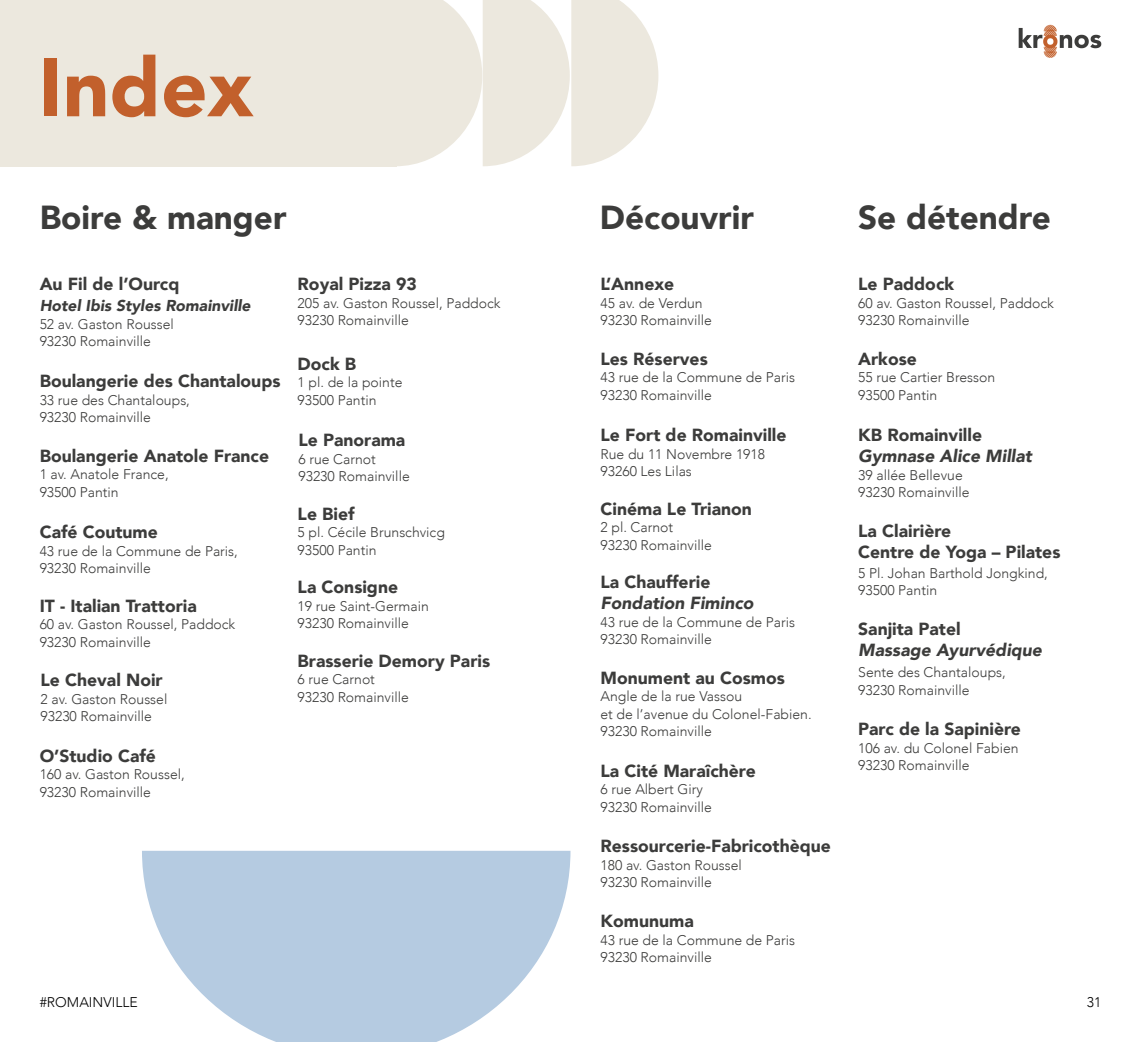
<style>
.page{position:relative;width:1141px;height:1042px;background:#fff}
.page>*{position:absolute;margin:0;border:0;box-sizing:border-box;transform-origin:0 0}
.t1{font:900 81.55px "Avenir";color:#c2602c}
.t2{font:900 33.25px "Avenir";color:#3c3c3b}
.t3{font:900 17.5px/21px "Avenir";color:#3c3c3b}
.t4{font:italic 900 17.5px "Avenir";color:#3c3c3b}
.t5{font:italic 900 15.75px "Avenir";color:#3c3c3b}
.t6{font:300 14px/17.5px "Avenir";color:#3c3c3b}
.t7{font:300 14px "Avenir";color:#000}
</style>
<div class="page">
<svg style="left:142px;top:851px;width:428px;height:191px;fill:#b5cbe1"></svg>
<svg style="left:397px;top:0;width:261px;height:166px"></svg>
<div style="left:0;top:0;width:397px;height:166px;background:#ece8de"></div>
<svg style="left:1019px;top:25px;width:82px;height:33px"></svg>
<h1 class="t1" style="left:39px;top:18px;width:216px">Index</h1>
<h2 class="t2" style="left:40px;top:189px;width:248px">Boire &amp; manger</h2>
<p class="t3" style="left:40px;top:273px;width:141px">Au Fil de l’Ourcq</p>
<p class="t5" style="left:40px;top:293px;width:212px">Hotel Ibis Styles Romainville</p>
<p class="t6" style="left:40px;top:315px;width:136px">52 av. Gaston Roussel<br>93230 Romainville</p>
<p class="t3" style="left:40px;top:370px;width:242px">Boulangerie des Chantaloups</p>
<p class="t6" style="left:40px;top:391px;width:152px">33 rue des Chantaloups,<br>93230 Romainville</p>
<p class="t3" style="left:40px;top:445px;width:231px">Boulangerie Anatole France</p>
<p class="t6" style="left:40px;top:466px;width:130px">1 av. Anatole France,<br>93500 Pantin</p>
<p class="t3" style="left:40px;top:521px;width:120px">Café Coutume</p>
<p class="t6" style="left:40px;top:542px;width:200px">43 rue de la Commune de Paris,<br>93230 Romainville</p>
<p class="t3" style="left:40px;top:594px;width:159px">IT - Italian Trattoria</p>
<p class="t6" style="left:40px;top:615px;width:197px">60 av. Gaston Roussel, Paddock<br>93230 Romainville</p>
<p class="t3" style="left:41px;top:669px;width:124px">Le Cheval Noir</p>
<p class="t6" style="left:41px;top:690px;width:128px">2 av. Gaston Roussel<br>93230 Romainville</p>
<p class="t3" style="left:40px;top:744px;width:118px">O’Studio Café</p>
<p class="t6" style="left:40px;top:765px;width:147px">160 av. Gaston Roussel,<br>93230 Romainville</p>
<p class="t3" style="left:298px;top:273px;width:121px">Royal Pizza 93</p>
<p class="t6" style="left:298px;top:294px;width:204px">205 av. Gaston Roussel, Paddock<br>93230 Romainville</p>
<p class="t3" style="left:298px;top:353px;width:60px">Dock B</p>
<p class="t6" style="left:298px;top:374px;width:106px">1 pl. de la pointe<br>93500 Pantin</p>
<p class="t3" style="left:298px;top:429px;width:108px">Le Panorama</p>
<p class="t6" style="left:298px;top:450px;width:113px">6 rue Carnot<br>93230 Romainville</p>
<p class="t3" style="left:298px;top:503px;width:59px">Le Bief</p>
<p class="t6" style="left:298px;top:524px;width:149px">5 pl. Cécile Brunschvicg<br>93500 Pantin</p>
<p class="t3" style="left:298px;top:576px;width:102px">La Consigne</p>
<p class="t6" style="left:298px;top:597px;width:133px">19 rue Saint-Germain<br>93230 Romainville</p>
<p class="t3" style="left:298px;top:650px;width:194px">Brasserie Demory Paris</p>
<p class="t6" style="left:298px;top:671px;width:113px">6 rue Carnot<br>93230 Romainville</p>
<h2 class="t2" style="left:600px;top:189px;width:155px">Découvrir</h2>
<p class="t3" style="left:601px;top:273px;width:75px">L’Annexe</p>
<p class="t6" style="left:601px;top:294px;width:113px">45 av. de Verdun<br>93230 Romainville</p>
<p class="t3" style="left:601px;top:348px;width:109px">Les Réserves</p>
<p class="t6" style="left:601px;top:369px;width:196px">43 rue de la Commune de Paris<br>93230 Romainville</p>
<p class="t3" style="left:601px;top:424px;width:188px">Le Fort de Romainville</p>
<p class="t6" style="left:601px;top:445px;width:166px">Rue du 11 Novembre 1918<br>93260 Les Lilas</p>
<p class="t3" style="left:601px;top:497px;width:153px">Cinéma Le Trianon</p>
<p class="t6" style="left:601px;top:518px;width:113px">2 pl. Carnot<br>93230 Romainville</p>
<p class="t3" style="left:601px;top:571px;width:111px">La Chaufferie</p>
<p class="t4" style="left:601px;top:588px;width:154px">Fondation Fiminco</p>
<p class="t6" style="left:601px;top:613px;width:196px">43 rue de la Commune de Paris<br>93230 Romainville</p>
<p class="t3" style="left:601px;top:667px;width:186px">Monument au Cosmos</p>
<p class="t6" style="left:601px;top:688px;width:213px">Angle de la rue Vassou<br>et de l’avenue du Colonel-Fabien.<br>93230 Romainville</p>
<p class="t3" style="left:601px;top:760px;width:157px">La Cité Maraîchère</p>
<p class="t6" style="left:601px;top:781px;width:113px">6 rue Albert Giry<br>93230 Romainville</p>
<p class="t3" style="left:601px;top:835px;width:232px">Ressourcerie-Fabricothèque</p>
<p class="t6" style="left:601px;top:856px;width:143px">180 av. Gaston Roussel<br>93230 Romainville</p>
<p class="t3" style="left:601px;top:910px;width:95px">Komunuma</p>
<p class="t6" style="left:601px;top:931px;width:196px">43 rue de la Commune de Paris<br>93230 Romainville</p>
<h2 class="t2" style="left:858px;top:189px;width:194px">Se détendre</h2>
<p class="t3" style="left:858px;top:273px;width:97px">Le Paddock</p>
<p class="t6" style="left:858px;top:294px;width:197px">60 av. Gaston Roussel, Paddock<br>93230 Romainville</p>
<p class="t3" style="left:858px;top:348px;width:60px">Arkose</p>
<p class="t6" style="left:858px;top:369px;width:139px">55 rue Cartier Bresson<br>93500 Pantin</p>
<p class="t3" style="left:858px;top:424px;width:125px">KB Romainville</p>
<p class="t4" style="left:858px;top:441px;width:175px">Gymnase Alice Millat</p>
<p class="t6" style="left:858px;top:466px;width:113px">39 allée Bellevue<br>93230 Romainville</p>
<p class="t3" style="left:858px;top:520px;width:204px">La Clairière<br>Centre de Yoga – Pilates</p>
<p class="t6" style="left:858px;top:564px;width:191px">5 Pl. Johan Barthold Jongkind,<br>93500 Pantin</p>
<p class="t3" style="left:858px;top:618px;width:104px">Sanjita Patel</p>
<p class="t4" style="left:858px;top:636px;width:185px">Massage Ayurvédique</p>
<p class="t6" style="left:858px;top:664px;width:149px">Sente des Chantaloups,<br>93230 Romainville</p>
<p class="t3" style="left:858px;top:718px;width:164px">Parc de la Sapinière</p>
<p class="t6" style="left:858px;top:739px;width:162px">106 av. du Colonel Fabien<br>93230 Romainville</p>
<p class="t7" style="left:40px;top:994px;width:100px">#ROMAINVILLE</p>
<p class="t7" style="left:1087px;top:994px;width:16px">31</p>
</div>
